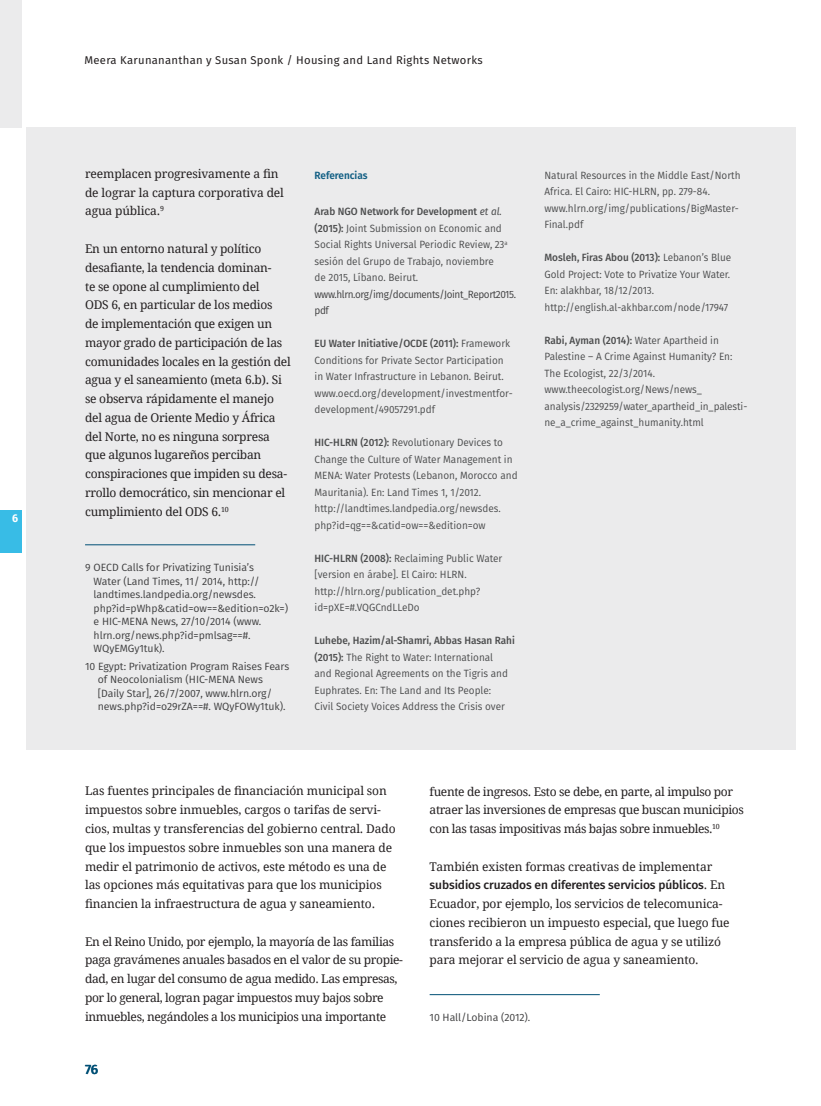
<style>
.page{position:relative;width:821px;height:1106px;background:#fff}
.page>*{position:absolute;margin:0;border:0;box-sizing:border-box;transform-origin:0 0}
.t1{font:500 13.5px "Fira Sans";color:#004f75}
.t2{font:12px/18.8px "Droid Serif";letter-spacing:-.02em;color:#231f20}
.t3{font:500 12px "Fira Sans";letter-spacing:-.01em;color:#231f20}
.t4{font:11.25px "Fira Sans";letter-spacing:.025em;color:#231f20}
.t5{font:700 11.25px "Fira Sans";color:#fff;scale:.95 1}
.t6{font:10.5px/16.5px "Fira Sans";color:#4b4c4d;scale:.95 1}
.t7{font:10.5px/13.5px "Fira Sans";letter-spacing:-.005em;color:#3e3e3f}
.t8{font:10.5px/16.5px "Fira Sans";letter-spacing:-.04em;color:#3e3e3f;scale:.95 1}
.t9{font:600 10.5px "Fira Sans";color:#125f84;scale:.95 1}
.s1{font-weight:500}
.s2{font-style:italic}
.s3{font-family:"Droid Serif";font-weight:400}
</style>
<div class="page">
<div style="left:26px;top:128px;width:770px;height:622px;background:#ebebec"></div>
<hr style="left:85px;top:544px;width:170px;height:1px;background:#004f75">
<div style="left:0;top:0;width:21px;height:128px;background:#ebebec"></div>
<div style="left:0;top:510px;width:21px;height:43px;background:#38bce6"></div>
<hr style="left:429px;top:994px;width:171px;height:1px;background:#004f75">
<p class="t5" style="left:12px;top:509px;width:8px">6</p>
<p class="t5" style="left:13px;top:509px;width:7px">1</p>
<p class="t4" style="left:85px;top:51px;width:399px">Meera Karunananthan y Susan Sponk / Housing and Land Rights Networks</p>
<p class="t2" style="left:85px;top:164px;width:200px">reemplacen progresivamente a fin de lograr la captura corporativa del agua pública.<sup>9</sup></p>
<p class="t2" style="left:85px;top:239px;width:207px">En un entorno natural y político desafiante, la tendencia dominan-<br>te se opone al cumplimiento del<br>ODS 6, en particular de los medios<br>de implementación que exigen un mayor grado de participación de las comunidades locales en la gestión del agua y el saneamiento (meta 6.b). Si se observa rápidamente el manejo del agua de Oriente Medio y África del Norte, no es ninguna sorpresa que algunos lugareños perciban conspiraciones que impiden su desa&shy;rrollo democrático, sin mencionar el cumplimiento del ODS 6.<sup>10</sup></p>
<p class="t7" style="left:94px;top:560px;width:196px;text-indent:-9px">9 OECD Calls for Privatizing Tunisia’s<br>Water (Land Times, 11/ 2014, http:// landtimes.landpedia.org/newsdes. php?id=pWhp&amp;catid=ow==&amp;edition=o2k=) e HIC-MENA News, 27/10/2014 (www. hlrn.org/news.php?id=pmlsag==#.<br>WQyEMGy1tuk).</p>
<p class="t7" style="left:98px;top:659px;width:193px;text-indent:-13px">10 Egypt: Privatization Program Raises Fears of Neocolonialism (HIC-MENA News [Daily Star], 26/7/2007, www.hlrn.org/ news.php?id=o29rZA==#. WQyFOWy1tuk).</p>
<p class="t9" style="left:314px;top:166px;width:57px">Referencias</p>
<p class="t6" style="left:314px;top:203px;width:205px"><span class="s1">Arab NGO Network for Development</span> <span class="s2">et al. </span><span class="s1">(2015):</span> Joint Submission on Economic and Social Rights Universal Periodic Review, 23<sup>a </sup>sesión del Grupo de Trabajo, noviembre de 2015, Líbano. Beirut.</p>
<p class="t8" style="left:314px;top:286px;width:214px">www.hlrn.org/img/documents/Joint_Report2015. pdf</p>
<p class="t6" style="left:314px;top:335px;width:210px"><span class="s1">EU Water Initiative/OCDE (2011):</span> Framework Conditions for Private Sector Participation in Water Infrastructure in Lebanon. Beirut. www.oecd.org/development/investmentfor&shy;development/49057291.pdf</p>
<p class="t6" style="left:314px;top:434px;width:215px"><span class="s1">HIC-HLRN (2012):</span> Revolutionary Devices to Change the Culture of Water Management in MENA: Water Protests (Lebanon, Morocco and Mauritania). En: Land Times 1, 1/2012. http://landtimes.landpedia.org/newsdes. php?id=qg==&amp;catid=ow==&amp;edition=ow</p>
<p class="t6" style="left:314px;top:550px;width:199px"><span class="s1">HIC-HLRN (2008):</span> Reclaiming Public Water [version en árabe]. El Cairo: HLRN. http://hlrn.org/publication_det.php? id=pXE=#.VQGCndLLeDo</p>
<p class="t6" style="left:314px;top:632px;width:212px"><span class="s1">Luhebe, Hazim/al-Shamri, Abbas Hasan Rahi (2015):</span> The Right to Water: International<br>and Regional Agreements on the Tigris and Euphrates. En: The Land and Its People:<br>Civil Society Voices Address the Crisis over</p>
<p class="t6" style="left:544px;top:166px;width:208px">Natural Resources in the Middle East/North Africa. El Cairo: HIC-HLRN, pp. 279-84. www.hlrn.org/img/publications/BigMaster-Final.pdf</p>
<p class="t6" style="left:544px;top:249px;width:198px"><span class="s1">Mosleh, Firas Abou (2013):</span> Lebanon’s Blue Gold Project: Vote to Privatize Your Water.<br>En: alakhbar, 18/12/2013. http://english.al-akhbar.com/node/17947</p>
<p class="t6" style="left:544px;top:331px;width:215px"><span class="s1">Rabi, Ayman (2014):</span> Water Apartheid in Palestine – A Crime Against Humanity? En:<br>The Ecologist, 22/3/2014. www.theecologist.org/News/news_ analysis/2329259/water_apartheid_in_palesti&shy;ne_a_crime_against_humanity.html</p>
<p class="t2" style="left:85px;top:781px;width:312px">Las fuentes principales de financiación municipal son impuestos sobre inmuebles, cargos o tarifas de servi&shy;cios, multas y transferencias del gobierno central. Dado que los impuestos sobre inmuebles son una manera de medir el patrimonio de activos, este método es una de las opciones más equitativas para que los municipios financien la infraestructura de agua y saneamiento.</p>
<p class="t2" style="left:85px;top:931px;width:319px">En el Reino Unido, por ejemplo, la mayoría de las familias paga gravámenes anuales basados en el valor de su propie&shy;dad, en lugar del consumo de agua medido. Las empresas, por lo general, logran pagar impuestos muy bajos sobre inmuebles, negándoles a los municipios una importante</p>
<p class="t1" style="left:85px;top:1058px;width:15px">76</p>
<p class="t2" style="left:429px;top:781px;width:316px">fuente de ingresos. Esto se debe, en parte, al impulso por atraer las inversiones de empresas que buscan municipios con las tasas impositivas más bajas sobre inmuebles.<sup>10</sup></p>
<p class="t2" style="left:429px;top:856px;width:284px">También existen formas creativas de implementar</p>
<p class="t3" style="left:429px;top:875px;width:297px">subsidios cruzados en diferentes servicios públicos<span class="s3">. En</span></p>
<p class="t2" style="left:429px;top:894px;width:301px">Ecuador, por ejemplo, los servicios de telecomunica&shy;ciones recibieron un impuesto especial, que luego fue transferido a la empresa pública de agua y se utilizó para mejorar el servicio de agua y saneamiento.</p>
<p class="t7" style="left:429px;top:1010px;width:102px">10 Hall/Lobina (2012).</p>
</div>
